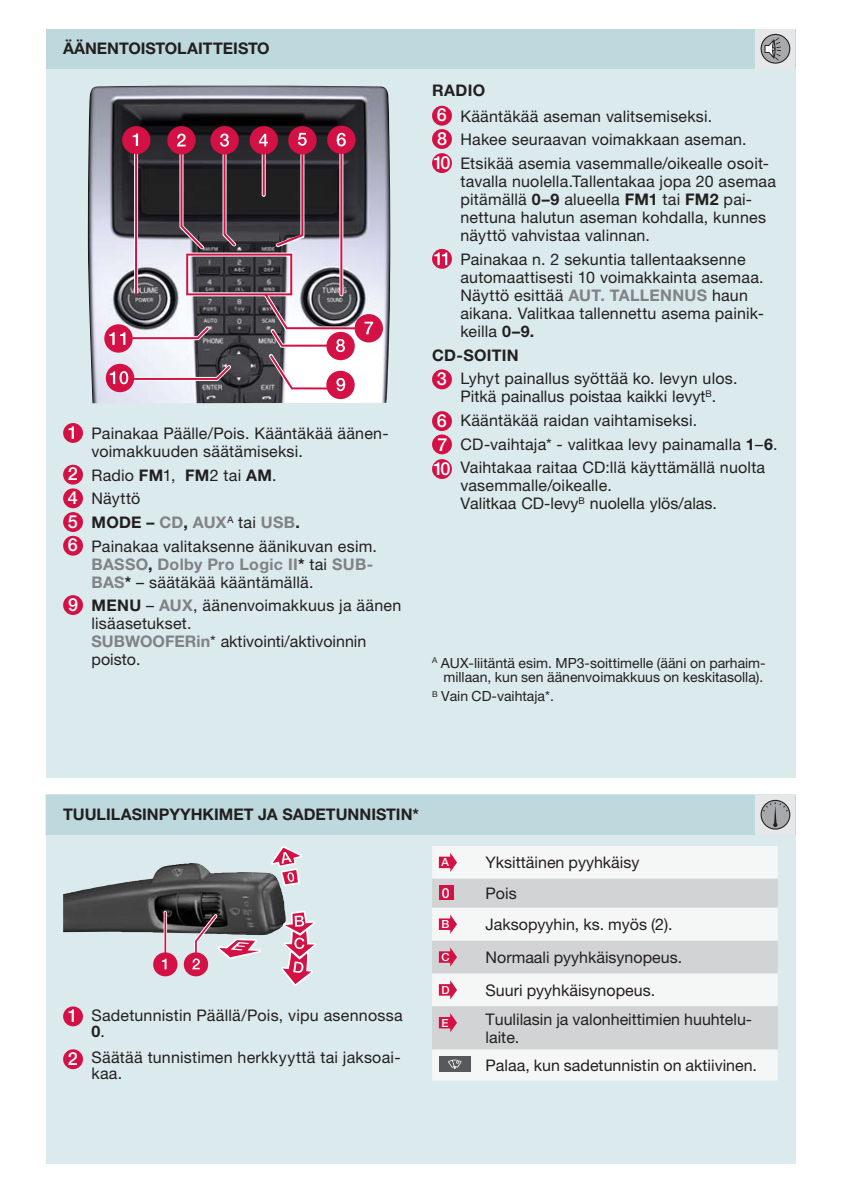
<style>
.page{position:relative;width:841px;height:1191px;background:#fff}
.page>*{position:absolute;margin:0;border:0;box-sizing:border-box;transform-origin:0 0}
.t1{font:16px/18px "Helvetica Neue ECG";letter-spacing:.01em;color:#231f20}
.t2{font:700 16px "Helvetica Neue ECG";color:#231f20}
.t3{font:700 16px/18px "Helvetica Neue ECG";letter-spacing:.02em;color:#808285}
.t4{font:14px/14px "Helvetica Neue ECG";color:#231f20;text-align:right}
.t5{font:500 14px "Helvetica Neue";color:#fff}
.t6{font:500 11.2px "Helvetica Neue";color:#fff}
.s1{font-family:"Helvetica Neue";font-weight:500;font-size:18px;color:#fff}
.s2{font-weight:700}
.s3{font-weight:700;color:#808285}
.s4{color:#231f20}
.s5{font-weight:400;color:#231f20}
</style>
<div class="page">
<div style="left:46px;top:29px;width:748px;height:748px;background:#dbeaed"></div>
<img style="left:88px;top:86px;width:302px;height:317px">
<div style="left:122px;top:126px;width:28px;height:28px;background:#d31145;border-radius:50%"></div>
<div style="left:327px;top:126px;width:28px;height:28px;background:#d31145;border-radius:50%"></div>
<div style="left:288px;top:126px;width:28px;height:28px;background:#d31145;border-radius:50%"></div>
<div style="left:167px;top:126px;width:28px;height:28px;background:#d31145;border-radius:50%"></div>
<div style="left:354px;top:314px;width:29px;height:28px;background:#d31145;border-radius:50%"></div>
<div style="left:326px;top:370px;width:28px;height:29px;background:#d31145;border-radius:50%"></div>
<svg style="left:104px;top:324px;width:29px;height:28px"></svg>
<div style="left:210px;top:126px;width:29px;height:28px;background:#d31145;border-radius:50%"></div>
<div style="left:249px;top:126px;width:29px;height:28px;background:#d31145;border-radius:50%"></div>
<svg style="left:106px;top:133px;width:267px;height:258px;background:#7f6973"></svg>
<div style="left:46px;top:29px;width:748px;height:40px;background:#bdd9dd"></div>
<div style="left:755px;top:29px;width:39px;height:40px;background:#e6e7e8"></div>
<svg style="left:760px;top:34px;width:29px;height:29px"></svg>
<div style="left:760px;top:34px;width:29px;height:30px;border:1px solid #231f20;border-radius:50%"></div>
<svg style="left:764px;top:38px;width:16px;height:22px"></svg>
<div style="left:46px;top:794px;width:748px;height:369px;background:#dbeaed"></div>
<div style="left:46px;top:794px;width:748px;height:40px;background:#bdd9dd"></div>
<div style="left:46px;top:794px;width:748px;height:40px;border:1px solid #bdd9dd"></div>
<div style="left:755px;top:794px;width:39px;height:40px;background:#e6e7e8"></div>
<svg style="left:760px;top:800px;width:29px;height:28px"></svg>
<div style="left:760px;top:799px;width:29px;height:30px;border:1px solid #231f20;border-radius:50%"></div>
<svg style="left:762px;top:802px;width:26px;height:24px"></svg>
<img style="left:63px;top:863px;width:222px;height:72px">
<svg style="left:163px;top:912px;width:4px;height:40px"></svg>
<hr style="left:164px;top:912px;width:2px;height:41px;background:#d31145">
<div style="left:184px;top:952px;width:24px;height:24px;background:#d31145;border-radius:50%"></div>
<div style="left:153px;top:952px;width:24px;height:24px;background:#d31145;border-radius:50%"></div>
<svg style="left:162px;top:958px;width:4px;height:11px"></svg>
<svg style="left:270px;top:846px;width:32px;height:39px"></svg>
<svg style="left:281px;top:910px;width:35px;height:75px"></svg>
<svg style="left:192px;top:911px;width:69px;height:58px"></svg>
<div style="left:63px;top:423px;width:20px;height:20px;background:#d31145;border-radius:50%"></div>
<div style="left:63px;top:464px;width:20px;height:20px;background:#d31145;border-radius:50%"></div>
<div style="left:63px;top:488px;width:20px;height:20px;background:#d31145;border-radius:50%"></div>
<div style="left:63px;top:512px;width:20px;height:20px;background:#d31145;border-radius:50%"></div>
<div style="left:63px;top:535px;width:20px;height:20px;background:#d31145;border-radius:50%"></div>
<div style="left:63px;top:595px;width:20px;height:20px;background:#d31145;border-radius:50%"></div>
<div style="left:432px;top:106px;width:19px;height:20px;background:#d31145;border-radius:50%"></div>
<div style="left:432px;top:129px;width:19px;height:20px;background:#d31145;border-radius:50%"></div>
<div style="left:432px;top:153px;width:19px;height:20px;background:#d31145;border-radius:50%"></div>
<svg style="left:432px;top:249px;width:19px;height:20px"></svg>
<svg style="left:434px;top:252px;width:13px;height:13px"></svg>
<div style="left:432px;top:369px;width:19px;height:20px;background:#d31145;border-radius:50%"></div>
<div style="left:432px;top:411px;width:19px;height:20px;background:#d31145;border-radius:50%"></div>
<div style="left:432px;top:434px;width:19px;height:20px;background:#d31145;border-radius:50%"></div>
<div style="left:432px;top:459px;width:19px;height:20px;background:#d31145;border-radius:50%"></div>
<div style="left:63px;top:1006px;width:20px;height:20px;background:#d31145;border-radius:50%"></div>
<div style="left:63px;top:1048px;width:20px;height:20px;background:#d31145;border-radius:50%"></div>
<div style="left:432px;top:846px;width:345px;height:234px;background:#f5f6f6"></div>
<svg style="left:432px;top:878px;width:345px;height:171px;background:#d9dbdc"></svg>
<svg style="left:438px;top:852px;width:19px;height:19px"></svg>
<div style="left:438px;top:885px;width:15px;height:14px;background:#d31145"></div>
<div style="left:432px;top:907px;width:345px;height:33px;background:#f5f6f6"></div>
<svg style="left:438px;top:947px;width:19px;height:19px"></svg>
<svg style="left:438px;top:979px;width:19px;height:20px"></svg>
<svg style="left:438px;top:1012px;width:19px;height:20px"></svg>
<div style="left:438px;top:1055px;width:32px;height:16px;background:#58595b"></div>
<svg style="left:448px;top:1059px;width:13px;height:9px"></svg>
<p class="t2" style="left:63px;top:40px;width:208px">ÄÄNENTOISTOLAITTEISTO</p>
<p class="t1" style="left:91px;top:425px;width:298px;text-indent:-24px"><span class="s1">1</span> Painakaa Päälle/Pois. Kääntäkää äänen&shy;voimakkuuden säätämiseksi.</p>
<p class="t1" style="left:68px;top:464px;width:310px;line-height:23.6px"><span class="s1">2</span> Radio <span class="s2">FM</span>1, <span class="s2">FM</span>2 tai <span class="s2">AM</span>.<br><span class="s1">4</span> Näyttö<br><span class="s1">5</span> <span class="s2">MODE –</span> <span class="s3">CD</span><span class="s2">,</span> <span class="s3">AUX</span><sup>A</sup> tai <span class="s3">USB</span><span class="s2">.<br></span><span class="s1">6</span> Painakaa valitaksenne äänikuvan esim.</p>
<p class="t3" style="left:91px;top:555px;width:283px">BASSO<span class="s4">,</span> Dolby Pro Logic II<span class="s4">*</span> <span class="s5">tai</span> SUB-<br>BAS<span class="s4">*</span> <span class="s5">– säätäkää kääntämällä.</span></p>
<p class="t1" style="left:91px;top:597px;width:311px;text-indent:-23px"><span class="s1">9</span> <span class="s2">MENU</span> – <span class="s3">AUX</span>, äänenvoimakkuus ja äänen lisäasetukset.<br><span class="s3">SUBWOOFERin</span>* aktivointi/aktivoinnin poisto.</p>
<p class="t1" style="left:432px;top:79px;width:281px;line-height:25.6px"><span class="s2">RADIO<br></span><span class="s1">6</span> Kääntäkää aseman valitsemiseksi.</p>
<p class="t1" style="left:433px;top:129px;width:337px;line-height:23.6px"><span class="s1">8</span> Hakee seuraavan voimakkaan aseman.<br><span class="s1">10</span> Etsikää asemia vasemmalle/oikealle osoit-</p>
<p class="t1" style="left:460px;top:173px;width:317px">tavalla nuolella.Tallentakaa jopa 20 asemaa pitämällä <span class="s2">0–9</span> alueella <span class="s2">FM1</span> tai <span class="s2">FM2</span> pai&shy;nettuna halutun aseman kohdalla, kunnes näyttö vahvistaa valinnan.</p>
<p class="t1" style="left:460px;top:251px;width:305px">Painakaa n. 2 sekuntia tallentaaksenne automaattisesti 10 voimakkainta asemaa.<br>Näyttö esittää <span class="s3">AUT. TALLENNUS</span> haun aikana. Valitkaa tallennettu asema painik&shy;keilla <span class="s2">0–9.</span></p>
<p class="t1" style="left:432px;top:344px;width:307px;line-height:23.6px"><span class="s2">CD-SOITIN<br></span><span class="s1">3</span> Lyhyt painallus syöttää ko. levyn ulos.</p>
<p class="t1" style="left:433px;top:386px;width:346px;line-height:23.6px;text-indent:27px">Pitkä painallus poistaa kaikki levyt<sup>B</sup>.<br><span class="s1">6</span> Kääntäkää raidan vaihtamiseksi.<br><span class="s1">7</span> CD-vaihtaja* - valitkaa levy painamalla <span class="s2">1</span>–<span class="s2">6</span>.<br><span class="s1">10</span> Vaihtakaa raitaa CD:llä käyttämällä nuolta</p>
<p class="t1" style="left:460px;top:478px;width:258px">vasemmalle/oikealle.<br>Valitkaa CD-levy<sup>B</sup> nuolella ylös/alas.</p>
<p class="t4" style="left:432px;top:656px;width:335px"><sup>A</sup> AUX-liitäntä esim. MP3-soittimelle (ääni on parhaim&shy;millaan, kun sen äänenvoimakkuus on keskitasolla).</p>
<p class="t4" style="left:432px;top:690px;width:123px"><sup>B</sup> Vain CD-vaihtaja*.</p>
<p class="t2" style="left:63px;top:805px;width:357px">TUULILASINPYYHKIMET JA SADETUNNISTIN*</p>
<p class="t1" style="left:91px;top:1008px;width:312px;line-height:16px;text-indent:-24px"><span class="s1">1</span> Sadetunnistin Päällä/Pois, vipu asennossa<br><span class="s2">0</span>.</p>
<p class="t1" style="left:91px;top:1050px;width:310px;line-height:16px;text-indent:-24px"><span class="s1">2</span> Säätää tunnistimen herkkyyttä tai jaksoai&shy;kaa.</p>
<p class="t6" style="left:441px;top:858px;width:9px">A</p>
<p class="t1" style="left:485px;top:854px;width:155px">Yksittäinen pyyhkäisy</p>
<p class="t5" style="left:441px;top:887px;width:9px">0</p>
<p class="t1" style="left:485px;top:885px;width:33px">Pois</p>
<p class="t6" style="left:441px;top:920px;width:9px">B</p>
<p class="t1" style="left:485px;top:916px;width:188px">Jaksopyyhin, ks. myös (2).</p>
<p class="t6" style="left:441px;top:952px;width:10px">C</p>
<p class="t1" style="left:485px;top:949px;width:198px">Normaali pyyhkäisynopeus.</p>
<p class="t6" style="left:441px;top:985px;width:10px">D</p>
<p class="t1" style="left:485px;top:981px;width:171px">Suuri pyyhkäisynopeus.</p>
<p class="t6" style="left:441px;top:1018px;width:9px">E</p>
<p class="t1" style="left:485px;top:1010px;width:268px">Tuulilasin ja valonheittimien huuhtelu&shy;laite.</p>
<p class="t1" style="left:485px;top:1056px;width:273px">Palaa, kun sadetunnistin on aktiivinen.</p>
</div>
